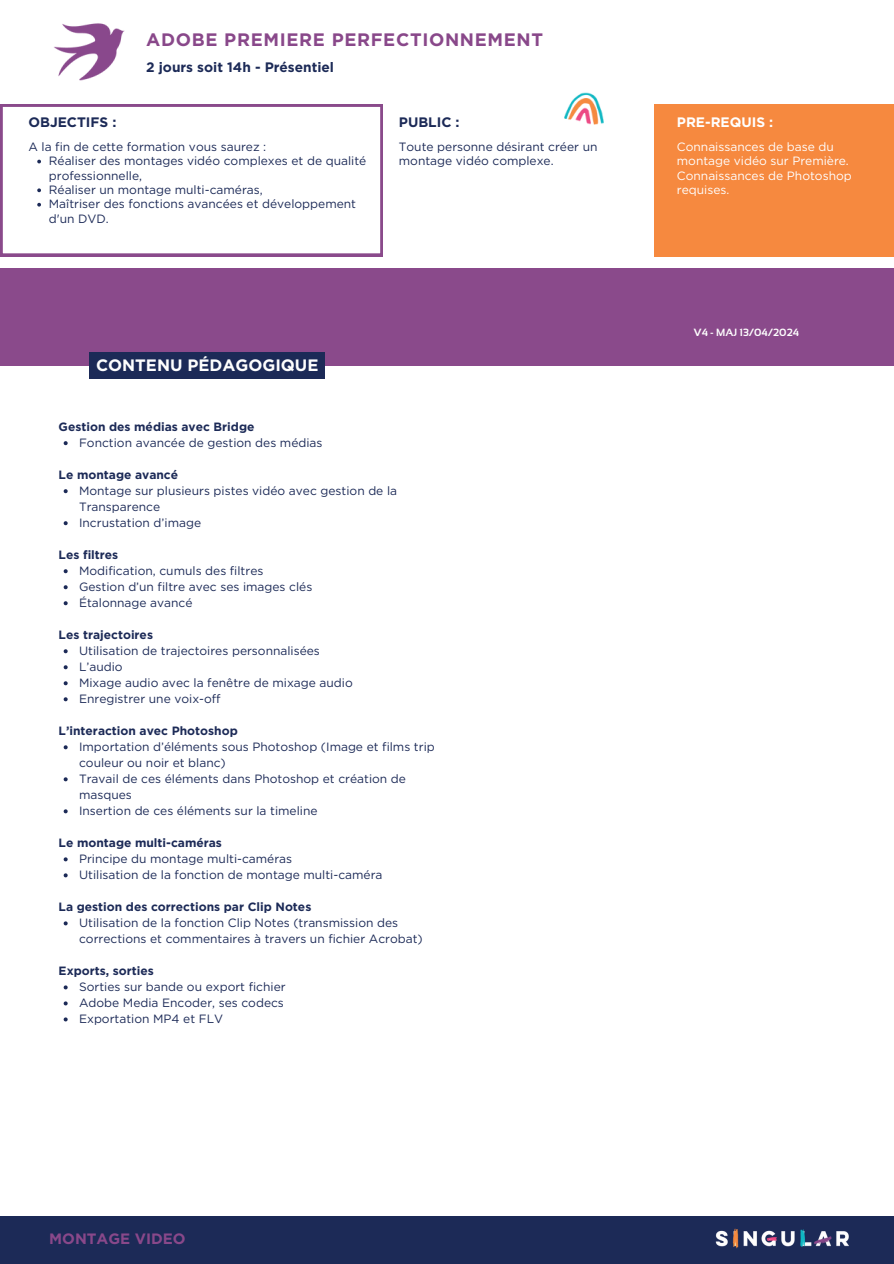
<style>
.page{position:relative;width:894px;height:1264px;background:#fff}
.page>*{position:absolute;margin:0;border:0;box-sizing:border-box;transform-origin:0 0}
.t1{font:700 18px "Gotham";letter-spacing:.035em;color:#89488a}
.t2{font:700 16.5px "Gotham";color:#fefefe}
.t3{font:700 15px "Gotham";color:#89488a}
.t4{font:700 13.65px "Gotham";color:#1c2a57}
.t5{font:700 13.65px "Gotham";color:#fff}
.t6{font:12px/14.4px "Gotham";color:#1c2a57}
.t7{font:700 12px "Gotham";color:#1c2a57}
.t8{font:12px/14.4px "Gotham";color:#fff}
.t9{font:700 10.5px "Sansation";color:#fefefe}
</style>
<div class="page">
<svg style="left:0;top:104px;width:382px;height:152px"></svg>
<div style="left:653px;top:104px;width:240px;height:152px;background:#f6893f"></div>
<img style="left:564px;top:92px;width:40px;height:33px">
<div style="left:0;top:268px;width:893px;height:97px;background:#89488a"></div>
<div style="left:89px;top:352px;width:236px;height:27px;background:#1c2a57"></div>
<div style="left:0;top:1215px;width:893px;height:48px;background:#1c2a57"></div>
<img style="left:715px;top:1228px;width:134px;height:21px">
<img style="left:54px;top:23px;width:71px;height:58px">
<svg style="left:37px;top:160px;width:4px;height:3px"></svg>
<svg style="left:37px;top:188px;width:4px;height:4px"></svg>
<svg style="left:37px;top:203px;width:4px;height:3px"></svg>
<svg style="left:64px;top:441px;width:4px;height:4px"></svg>
<svg style="left:64px;top:489px;width:4px;height:4px"></svg>
<svg style="left:64px;top:521px;width:4px;height:4px"></svg>
<svg style="left:64px;top:569px;width:4px;height:4px"></svg>
<svg style="left:64px;top:585px;width:4px;height:4px"></svg>
<svg style="left:64px;top:601px;width:4px;height:4px"></svg>
<svg style="left:64px;top:649px;width:4px;height:4px"></svg>
<svg style="left:64px;top:665px;width:4px;height:4px"></svg>
<svg style="left:64px;top:681px;width:4px;height:4px"></svg>
<svg style="left:64px;top:697px;width:4px;height:4px"></svg>
<svg style="left:64px;top:745px;width:4px;height:4px"></svg>
<svg style="left:64px;top:777px;width:4px;height:4px"></svg>
<svg style="left:64px;top:809px;width:4px;height:4px"></svg>
<svg style="left:64px;top:857px;width:4px;height:4px"></svg>
<svg style="left:64px;top:873px;width:4px;height:4px"></svg>
<svg style="left:64px;top:921px;width:4px;height:4px"></svg>
<svg style="left:64px;top:985px;width:4px;height:4px"></svg>
<svg style="left:64px;top:1001px;width:4px;height:4px"></svg>
<svg style="left:64px;top:1017px;width:4px;height:4px"></svg>
<h3 class="t1" style="left:146px;top:28px;width:398px">ADOBE PREMIERE PERFECTIONNEMENT</h3>
<p class="t4" style="left:146px;top:59px;width:189px">2 jours soit 14h - Présentiel</p>
<p class="t4" style="left:28px;top:114px;width:89px">OBJECTIFS :</p>
<p class="t6" style="left:49px;top:139px;width:319px;text-indent:-20px">A la fin de cette formation vous saurez :<br>Réaliser des montages vidéo complexes et de qualité professionnelle,<br>Réaliser un montage multi-caméras,<br>Maîtriser des fonctions avancées et développement d'un DVD.</p>
<p class="t4" style="left:399px;top:114px;width:62px">PUBLIC :</p>
<p class="t6" style="left:399px;top:139px;width:200px">Toute personne désirant créer un montage vidéo complexe.</p>
<h1 class="t2" style="left:96px;top:355px;width:224px">CONTENU PÉDAGOGIQUE</h1>
<p class="t7" style="left:59px;top:419px;width:197px">Gestion des médias avec Bridge</p>
<h1 class="t6" style="left:79px;top:435px;width:245px">Fonction avancée de gestion des médias</h1>
<h4 class="t7" style="left:59px;top:467px;width:121px">Le montage avancé</h4>
<p class="t6" style="left:79px;top:483px;width:319px;line-height:16px">Montage sur plusieurs pistes vidéo avec gestion de la<br>Transparence</p>
<h4 class="t6" style="left:79px;top:515px;width:123px">Incrustation d’image</h4>
<p class="t7" style="left:59px;top:547px;width:61px">Les filtres</p>
<p class="t6" style="left:79px;top:563px;width:186px">Modification, cumuls des filtres</p>
<h4 class="t6" style="left:79px;top:579px;width:235px">Gestion d’un filtre avec ses images clés</h4>
<p class="t6" style="left:79px;top:595px;width:115px">Étalonnage avancé</p>
<p class="t7" style="left:59px;top:627px;width:96px">Les trajectoires</p>
<p class="t6" style="left:79px;top:643px;width:242px">Utilisation de trajectoires personnalisées</p>
<h4 class="t6" style="left:79px;top:659px;width:45px">L’audio</h4>
<p class="t6" style="left:79px;top:675px;width:275px">Mixage audio avec la fenêtre de mixage audio</p>
<p class="t6" style="left:79px;top:691px;width:143px">Enregistrer une voix-off</p>
<p class="t7" style="left:59px;top:723px;width:181px">L’interaction avec Photoshop</p>
<p class="t6" style="left:79px;top:739px;width:357px;line-height:16px">Importation d’éléments sous Photoshop (Image et films trip couleur ou noir et blanc)</p>
<h4 class="t6" style="left:79px;top:771px;width:328px;line-height:16px">Travail de ces éléments dans Photoshop et création de masques</h4>
<p class="t6" style="left:79px;top:803px;width:240px">Insertion de ces éléments sur la timeline</p>
<p class="t7" style="left:59px;top:835px;width:165px">Le montage multi-caméras</p>
<p class="t6" style="left:79px;top:851px;width:214px">Principe du montage multi-caméras</p>
<h4 class="t6" style="left:79px;top:867px;width:305px">Utilisation de la fonction de montage multi-caméra</h4>
<p class="t7" style="left:59px;top:899px;width:254px">La gestion des corrections par Clip Notes</p>
<p class="t6" style="left:79px;top:915px;width:345px;line-height:16px">Utilisation de la fonction Clip Notes (transmission des corrections et commentaires à travers un fichier Acrobat)</p>
<h4 class="t7" style="left:59px;top:963px;width:97px">Exports, sorties</h4>
<p class="t6" style="left:79px;top:979px;width:208px">Sorties sur bande ou export fichier</p>
<h4 class="t6" style="left:79px;top:995px;width:206px">Adobe Media Encoder, ses codecs</h4>
<p class="t6" style="left:79px;top:1011px;width:145px">Exportation MP4 et FLV</p>
<p class="t5" style="left:676px;top:114px;width:98px">PRE-REQUIS :</p>
<p class="t8" style="left:676px;top:139px;width:176px">Connaissances de base du montage vidéo sur Première.<br>Connaissances de Photoshop requises.</p>
<p class="t9" style="left:693px;top:327px;width:106px">V4 - MAJ 13/04/2024</p>
<p class="t3" style="left:49px;top:1229px;width:138px">MONTAGE VIDEO</p>
</div>
